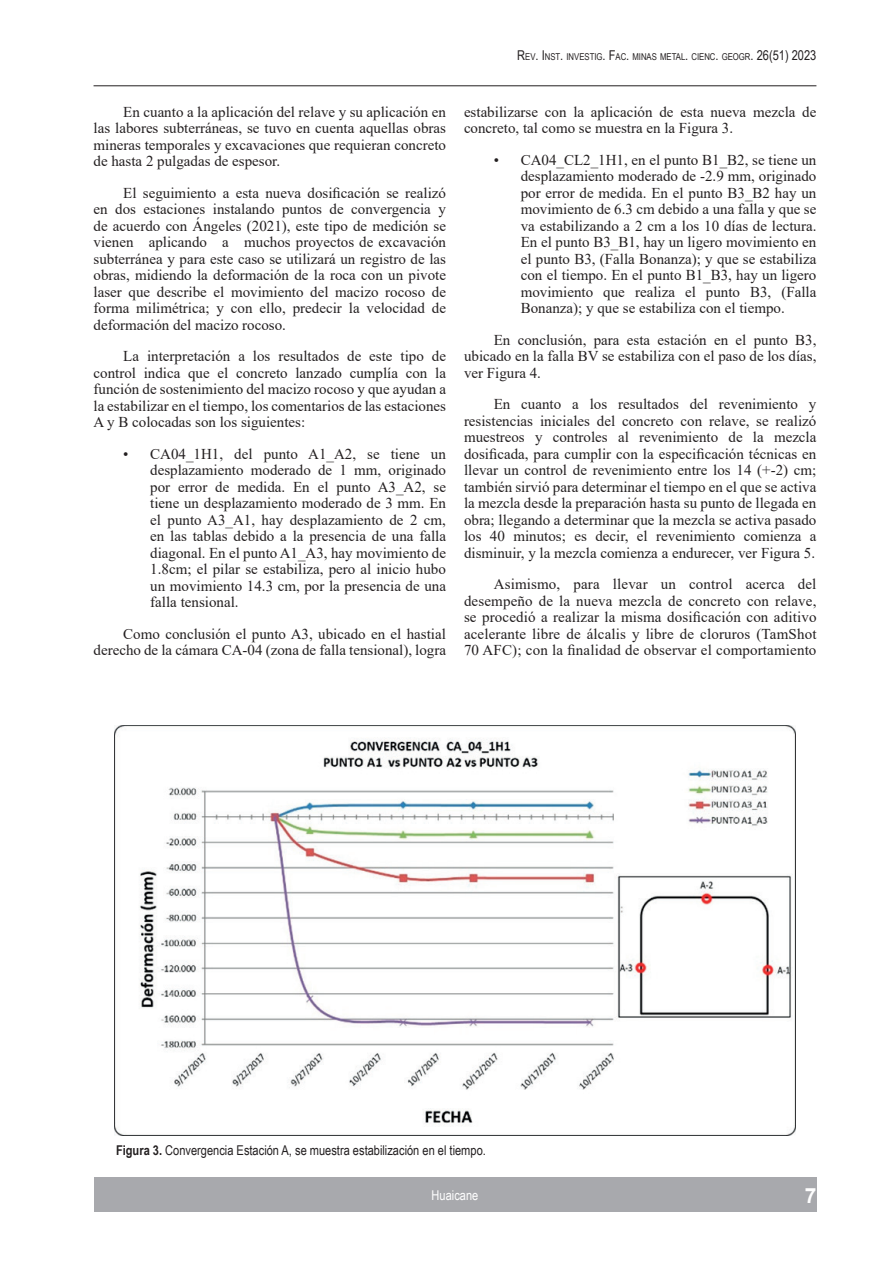
<style>
.page{position:relative;width:893px;height:1263px;background:#fff}
.page>*{position:absolute;margin:0;border:0;box-sizing:border-box;transform-origin:0 0}
.t1{font:700 21px "Arial";color:#fff}
.t2{font:15px/16.5px "Times New Roman";color:#231f20;text-align:justify}
.t3{font:13.5px "Arial Narrow";color:#231f20}
.t4{font:13.5px "Arial Narrow";color:#fff}
.t5{font:9.45px "Arial Narrow";color:#231f20}
.s1{font-size:13.5px}
.s2{font-weight:700}
</style>
<div class="page">
<div style="left:94px;top:1178px;width:722px;height:34px;background:#a8a9ad"></div>
<hr style="left:94px;top:85px;width:722px;height:1px;background:#231f20">
<img style="left:115px;top:726px;width:680px;height:409px">
<p class="t2" style="left:94px;top:103px;width:354px;text-indent:30px">En cuanto a la aplicación del relave y su aplicación en las labores subterráneas, se tuvo en cuenta aquellas obras mineras temporales y excavaciones que requieran concreto de hasta 2 pulgadas de espesor.</p>
<p class="t2" style="left:94px;top:184px;width:354px;text-indent:30px">El seguimiento a esta nueva dosificación se realizó en dos estaciones instalando puntos de convergencia y de acuerdo con Ángeles (2021), este tipo de medición se vienen aplicando a muchos proyectos de excavación subterránea y para este caso se utilizará un registro de las obras, midiendo la deformación de la roca con un pivote laser que describe el movimiento del macizo rocoso de forma milimétrica; y con ello, predecir la velocidad de deformación del macizo rocoso.</p>
<p class="t2" style="left:94px;top:347px;width:354px;text-indent:30px">La interpretación a los resultados de este tipo de control indica que el concreto lanzado cumplía con la función de sostenimiento del macizo rocoso y que ayudan a la estabilizar en el tiempo, los comentarios de las estaciones A y B colocadas son los siguientes:</p>
<p class="t2" style="left:150px;top:445px;width:297px;text-indent:-27px">• CA04_1H1, del punto A1_A2, se tiene un desplazamiento moderado de 1 mm, originado por error de medida. En el punto A3_A2, se tiene un desplazamiento moderado de 3 mm. En el punto A3_A1, hay desplazamiento de 2 cm, en las tablas debido a la presencia de una falla diagonal. En el punto A1_A3, hay movimiento de 1.8cm; el pilar se estabiliza, pero al inicio hubo un movimiento 14.3 cm, por la presencia de una falla tensional.</p>
<p class="t2" style="left:94px;top:625px;width:354px;text-align:right">Como conclusión el punto A3, ubicado en el hastial derecho de la cámara CA-04 (zona de falla tensional), logra</p>
<p class="t5" style="left:517px;top:50px;width:301px"><span class="s1">R</span>EV<span class="s1">. I</span>NST<span class="s1">.</span> INVESTIG<span class="s1">. F</span>AC<span class="s1">.</span> MINAS METAL<span class="s1">.</span> CIENC<span class="s1">.</span> GEOGR<span class="s1">. 26(51) 2023</span></p>
<p class="t2" style="left:464px;top:103px;width:354px">estabilizarse con la aplicación de esta nueva mezcla de concreto, tal como se muestra en la Figura 3.</p>
<p class="t2" style="left:521px;top:151px;width:297px;text-indent:-27px">• CA04_CL2_1H1, en el punto B1_B2, se tiene un desplazamiento moderado de -2.9 mm, originado por error de medida. En el punto B3_B2 hay un movimiento de 6.3 cm debido a una falla y que se va estabilizando a 2 cm a los 10 días de lectura.<br>En el punto B3_B1, hay un ligero movimiento en el punto B3, (Falla Bonanza); y que se estabiliza con el tiempo. En el punto B1_B3, hay un ligero movimiento que realiza el punto B3, (Falla Bonanza); y que se estabiliza con el tiempo.</p>
<p class="t2" style="left:464px;top:331px;width:354px;text-indent:30px">En conclusión, para esta estación en el punto B3, ubicado en la falla BV se estabiliza con el paso de los días, ver Figura 4.</p>
<p class="t2" style="left:464px;top:395px;width:354px;text-indent:30px">En cuanto a los resultados del revenimiento y resistencias iniciales del concreto con relave, se realizó muestreos y controles al revenimiento de la mezcla dosificada, para cumplir con la especificación técnicas en llevar un control de revenimiento entre los 14 (+-2) cm; también sirvió para determinar el tiempo en el que se activa la mezcla desde la preparación hasta su punto de llegada en obra; llegando a determinar que la mezcla se activa pasado los 40 minutos; es decir, el revenimiento comienza a disminuir, y la mezcla comienza a endurecer, ver Figura 5.</p>
<p class="t2" style="left:464px;top:575px;width:354px;text-indent:30px">Asimismo, para llevar un control acerca del desempeño de la nueva mezcla de concreto con relave, se procedió a realizar la misma dosificación con aditivo acelerante libre de álcalis y libre de cloruros (TamShot 70 AFC); con la finalidad de observar el comportamiento</p>
<p class="t3" style="left:116px;top:1140px;width:371px"><span class="s2">Figura 3.</span> Convergencia Estación A, se muestra estabilización en el tiempo.</p>
<p class="t4" style="left:432px;top:1185px;width:48px">Huaicane</p>
<h1 class="t1" style="left:805px;top:1180px;width:13px">7</h1>
</div>
